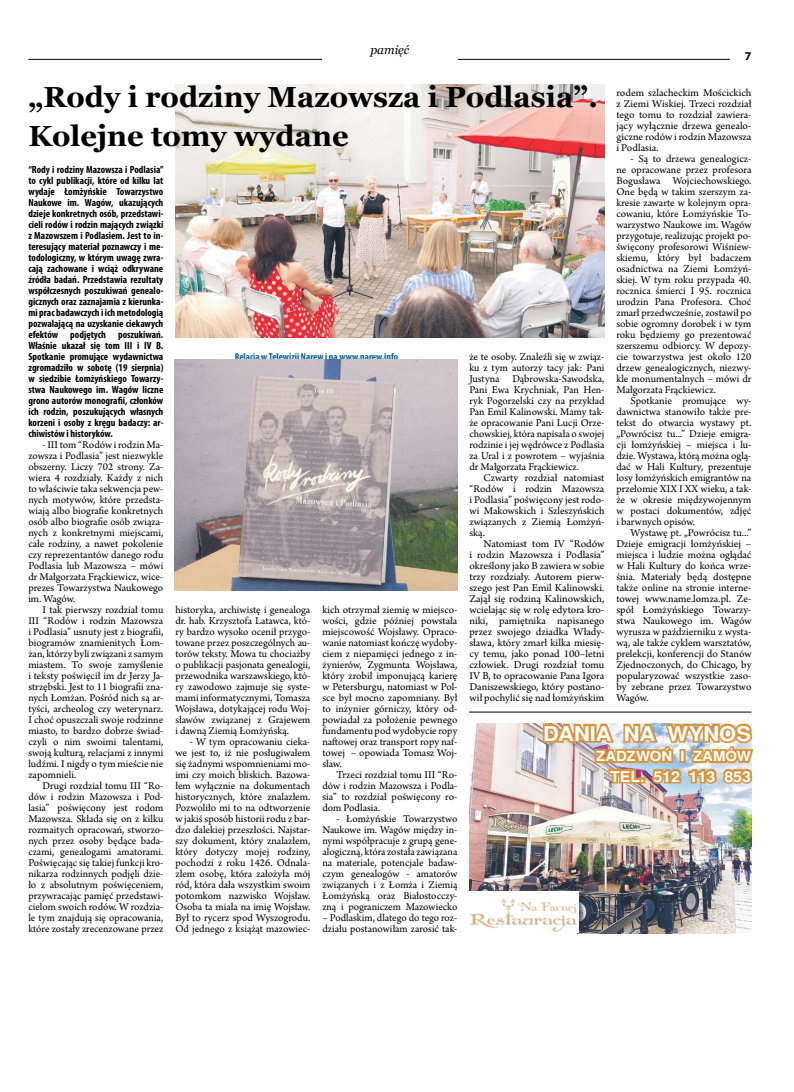
<style>
.page{position:relative;width:794px;height:1092px;background:#fff}
.page>*{position:absolute;margin:0;border:0;box-sizing:border-box;transform-origin:0 0}
.t1{font:700 29px/39px "Georgia";color:#000}
.t2{font:700 20.4px "Nimbus San L";color:#fff;scale:1.08 1}
.t3{font:700 14.8px "Nimbus San L";color:#fff;scale:1.08 1}
.t4{font:700 13.9px "Nimbus San L";color:#fff;scale:1.08 1}
.t5{font:italic 12px "Georgia";color:#000}
.t6{font:700 12px "Myriad Pro";color:#000}
.t7{font:11px/11px "Arno Pro";color:#000;text-align:justify}
.t8{font:700 condensed 10.4px/11px "Myriad Pro";color:#000;text-align:justify}
.t9{font:700 condensed 10px "Myriad Pro";color:#00629b}
</style>
<div class="page">
<hr style="left:28px;top:59px;width:702px;height:1px;background:#000">
<div style="left:322px;top:45px;width:136px;height:18px;background:#fff"></div>
<img style="left:175px;top:85px;width:429px;height:253px">
<img style="left:175px;top:360px;width:282px;height:231px">
<img style="left:470px;top:723px;width:281px;height:210px">
<img style="left:541px;top:711px;width:213px;height:74px">
<div style="left:469px;top:891px;width:109px;height:42px;background:#fff"></div>
<img style="left:470px;top:898px;width:106px;height:34px">
<hr style="left:469px;top:711px;width:282px;height:1px;background:#000">
<p class="t5" style="left:370px;top:42px;width:41px">pamięć</p>
<p class="t6" style="left:745px;top:48px;width:8px">7</p>
<h1 class="t1" style="left:28px;top:76px;width:571px">„Rody i rodziny Mazowsza i Podlasia”.<br>Kolejne tomy wydane</h1>
<p class="t7" style="left:616px;top:87px;width:136px">rodem szlacheckim Mościckich z Ziemi Wiskiej. Trzeci rozdział tego tomu to rozdział zawiera&shy;jący wyłącznie drzewa genealo&shy;giczne rodów i rodzin Mazowsza i Podlasia.</p>
<p class="t7" style="left:616px;top:153px;width:136px;text-indent:14px">- Są to drzewa genealogicz&shy;ne opracowane przez profesora Bogusława Wojciechowskiego.<br>One będą w takim szerszym za&shy;kresie zawarte w kolejnym opra&shy;cowaniu, które Łomżyńskie To&shy;warzystwo Naukowe im. Wagów przygotuje, realizując projekt po&shy;święcony profesorowi Wiśniew&shy;skiemu, który był badaczem osadnictwa na Ziemi Łomżyń&shy;skiej. W tym roku przypada 40. rocznica śmierci I 95. rocznica urodzin Pana Profesora. Choć zmarł przedwcześnie, zostawił po sobie ogromny dorobek i w tym roku będziemy go prezentować szerszemu odbiorcy. W depozy&shy;cie towarzystwa jest około 120 drzew genealogicznych, niezwy&shy;kle monumentalnych – mówi dr Małgorzata Frąckiewicz.</p>
<p class="t7" style="left:616px;top:395px;width:136px;text-indent:14px">Spotkanie promujące wy&shy;dawnictwa stanowiło także pre&shy;tekst do otwarcia wystawy pt. „Powrócisz tu...” Dzieje emigra&shy;cji łomżyńskiej – miejsca i lu&shy;dzie. Wystawa, którą można oglą&shy;dać w Hali Kultury, prezentuje losy łomżyńskich emigrantów na przełomie XIX I XX wieku, a tak&shy;że w okresie międzywojennym w postaci dokumentów, zdjęć i barwnych opisów.</p>
<p class="t7" style="left:616px;top:527px;width:136px;text-indent:14px">Wystawę pt. „Powrócisz tu...” Dzieje emigracji łomżyńskiej – miejsca i ludzie można oglądać w Hali Kultury do końca wrze&shy;śnia. Materiały będą dostępne także online na stronie interne&shy;towej www.name.lomza.pl. Ze&shy;spół Łomżyńskiego Towarzy&shy;stwa Naukowego im. Wagów wyrusza w październiku z wysta&shy;wą, ale także cyklem warsztatów, prelekcji, konferencji do Stanów Zjednoczonych, do Chicago, by popularyzować wszystkie zaso&shy;by zebrane przez Towarzystwo Wagów.</p>
<p class="t8" style="left:28px;top:163px;width:137px">“Rody i rodziny Mazowsza i Podlasia” to cykl publikacji, które od kilku lat wydaje Łomżyńskie Towarzystwo Naukowe im. Wagów, ukazujących dzieje konkretnych osób, przedstawi&shy;cieli rodów i rodzin mających związki z Mazowszem i Podlasiem. Jest to in&shy;teresujący materiał poznawczy i me&shy;todologiczny, w którym uwagę zwra&shy;cają zachowane i wciąż odkrywane źródła badań. Przedstawia rezultaty współczesnych poszukiwań genealo&shy;gicznych oraz zaznajamia z kierunka&shy;mi prac badawczych i ich metodologią pozwalającą na uzyskanie ciekawych efektów podjętych poszukiwań.<br>Właśnie ukazał się tom III i IV B.<br>Spotkanie promujące wydawnictwa zgromadziło w sobotę (19 sierpnia) w siedzibie Łomżyńskiego Towarzy&shy;stwa Naukowego im. Wagów liczne grono autorów monografii, członków ich rodzin, poszukujących własnych korzeni i osoby z kręgu badaczy: ar&shy;chiwistów i historyków.</p>
<p class="t7" style="left:28px;top:439px;width:136px;text-indent:14px">- III tom “Rodów i rodzin Ma&shy;zowsza i Podlasia” jest niezwykle obszerny. Liczy 702 strony. Za&shy;wiera 4 rozdziały. Każdy z nich to właściwie taka sekwencja pew&shy;nych motywów, które przedsta&shy;wiają albo biografie konkretnych osób albo biografie osób związa&shy;nych z konkretnymi miejscami, całe rodziny, a nawet pokolenie czy reprezentantów danego rodu Podlasia lub Mazowsza – mówi dr Małgorzata Frąckiewicz, wice&shy;prezes Towarzystwa Naukowego im. Wagów.</p>
<p class="t7" style="left:28px;top:604px;width:136px;text-indent:14px">I tak pierwszy rozdział tomu III “Rodów i rodzin Mazowsza i Podlasia” usnuty jest z biografii, biogramów znamienitych Łom&shy;żan, którzy byli związani z samym miastem. To swoje zamyślenie i teksty poświęcił im dr Jerzy Ja&shy;strzębski. Jest to 11 biografii zna&shy;nych Łomżan. Pośród nich są ar&shy;tyści, archeolog czy weterynarz.<br>I choć opuszczali swoje rodzinne miasto, to bardzo dobrze świad&shy;czyli o nim swoimi talentami, swoją kulturą, relacjami z innymi ludźmi. I nigdy o tym mieście nie zapomnieli.</p>
<p class="t7" style="left:28px;top:780px;width:136px;text-indent:14px">Drugi rozdział tomu III “Ro&shy;dów i rodzin Mazowsza i Pod&shy;lasia” poświęcony jest rodom Mazowsza. Składa się on z kilku rozmaitych opracowań, stworzo&shy;nych przez osoby będące bada&shy;czami, genealogami amatorami.<br>Poświęcając się takiej funkcji kro&shy;nikarza rodzinnych podjęli dzie&shy;ło z absolutnym poświęceniem, przywracając pamięć przedstawi&shy;cielom swoich rodów. W rozdzia&shy;le tym znajdują się opracowania, które zostały zrecenzowane przez</p>
<p class="t7" style="left:469px;top:351px;width:136px">że te osoby. Znaleźli się w związ&shy;ku z tym autorzy tacy jak: Pani Justyna Dąbrowska-Sawodska, Pani Ewa Krychniak, Pan Hen&shy;ryk Pogorzelski czy na przykład Pan Emil Kalinowski. Mamy tak&shy;że opracowanie Pani Lucji Orze&shy;chowskiej, która napisała o swojej rodzinie i jej wędrówce z Podlasia za Ural i z powrotem – wyjaśnia dr Małgorzata Frąckiewicz.</p>
<p class="t7" style="left:469px;top:472px;width:136px;text-indent:14px">Czwarty rozdział natomiast “Rodów i rodzin Mazowsza i Podlasia” poświęcony jest rodo&shy;wi Makowskich i Szleszyńskich związanych z Ziemią Łomżyń&shy;ską.</p>
<p class="t7" style="left:469px;top:538px;width:136px;text-indent:14px">Natomiast tom IV “Rodów i rodzin Mazowsza i Podlasia” określony jako B zawiera w sobie trzy rozdziały. Autorem pierw&shy;szego jest Pan Emil Kalinowski.<br>Zajął się rodziną Kalinowskich, wcielając się w rolę edytora kro&shy;niki, pamiętnika napisanego przez swojego dziadka Włady&shy;sława, który zmarł kilka miesię&shy;cy temu, jako ponad 100–letni człowiek. Drugi rozdział tomu IV B, to opracowanie Pana Igora Daniszewskiego, który postano&shy;wił pochylić się nad łomżyńskim</p>
<p class="t9" style="left:235px;top:350px;width:165px">Relacja w Telewizji Narew i na www.narew.info</p>
<p class="t7" style="left:175px;top:604px;width:136px">historyka, archiwistę i genealoga dr. hab. Krzysztofa Latawca, któ&shy;ry bardzo wysoko ocenił przygo&shy;towane przez poszczególnych au&shy;torów teksty. Mowa tu chociażby o publikacji pasjonata genealogii, przewodnika warszawskiego, któ&shy;ry zawodowo zajmuje się syste&shy;mami informatycznymi, Tomasza Wojsława, dotykającej rodu Woj&shy;sławów związanej z Grajewem i dawną Ziemią Łomżyńską.</p>
<p class="t7" style="left:175px;top:736px;width:136px;text-indent:14px">- W tym opracowaniu cieka&shy;we jest to, iż nie posługiwałem się żadnymi wspomnieniami mo&shy;imi czy moich bliskich. Bazowa&shy;łem wyłącznie na dokumentach historycznych, które znalazłem.<br>Pozwoliło mi to na odtworzenie w jakiś sposób historii rodu z bar&shy;dzo dalekiej przeszłości. Najstar&shy;szy dokument, który znalazłem, który dotyczy mojej rodziny, pochodzi z roku 1426. Odnala&shy;złem osobę, która założyła mój ród, która dała wszystkim swoim potomkom nazwisko Wojsław.<br>Osoba ta miała na imię Wojsław.<br>Był to rycerz spod Wyszogrodu.<br>Od jednego z książąt mazowiec-</p>
<p class="t7" style="left:322px;top:604px;width:136px">kich otrzymał ziemię w miejsco&shy;wości, gdzie później powstała miejscowość Wojsławy. Opraco&shy;wanie natomiast kończę wydoby&shy;ciem z niepamięci jednego z in&shy;żynierów, Zygmunta Wojsława, który zrobił imponującą karierę w Petersburgu, natomiast w Pol&shy;sce był mocno zapomniany. Był to inżynier górniczy, który od&shy;powiadał za położenie pewnego fundamentu pod wydobycie ropy naftowej oraz transport ropy naf&shy;towej – opowiada Tomasz Woj&shy;sław.</p>
<p class="t7" style="left:322px;top:769px;width:136px;text-indent:14px">Trzeci rozdział tomu III “Ro&shy;dów i rodzin Mazowsza i Podla&shy;sia” to rozdział poświęcony ro&shy;dom Podlasia.</p>
<p class="t7" style="left:322px;top:813px;width:136px;text-indent:14px">- Łomżyńskie Towarzystwo Naukowe im. Wagów między in&shy;nymi współpracuje z grupą gene&shy;alogiczną, która została zawiązana na materiale, potencjale badaw&shy;czym genealogów - amatorów związanych i z Łomża i Ziemią Łomżyńską oraz Białostocczy&shy;zną i pograniczem Mazowiecko</p>
<p class="t7" style="left:322px;top:912px;width:136px">– Podlaskim, dlatego do tego roz&shy;działu postanowiłam zarosić tak-</p>
<h2 class="t2" style="left:543px;top:718px;width:194px">DANIA NA WYNOS</h2>
<p class="t4" style="left:596px;top:746px;width:145px">ZADZWOŃ I ZAMÓW</p>
<h3 class="t3" style="left:610px;top:765px;width:132px">TEL. 512 113 853</h3>
</div>
